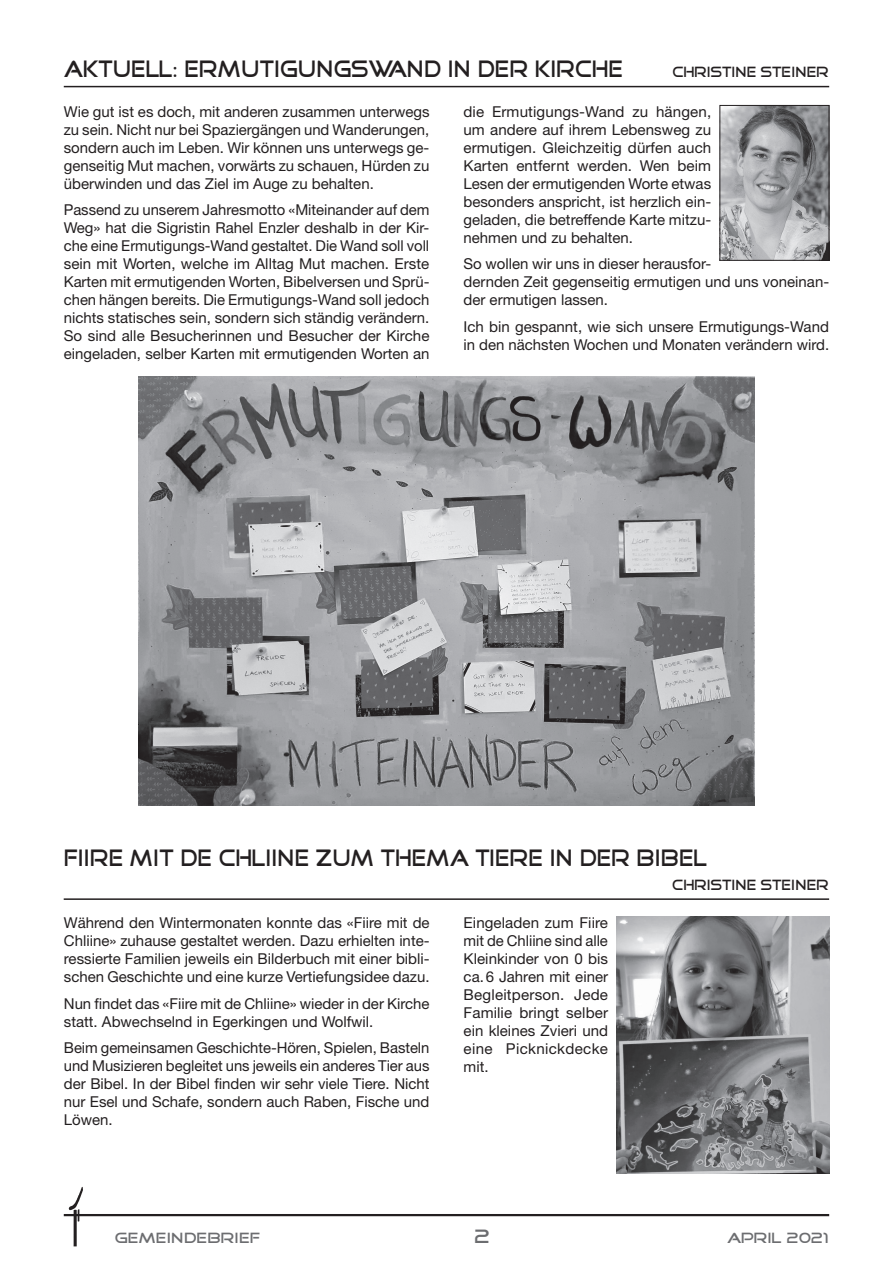
<style>
.page{position:relative;width:893px;height:1263px;background:#fff}
.page>*{position:absolute;margin:0;border:0;box-sizing:border-box;transform-origin:0 0}
.t1{font:24px "Good Times";color:#231f20;scale:.85 1}
.t2{font:19.5px "Good Times";color:#6c6d70}
.t3{font:15px/18px "Helvetica Neue";color:#231f20;text-align:justify}
.t4{font:15px "Good Times";color:#231f20;scale:.9 1}
.t5{font:15px "Good Times";color:#6c6d70}
</style>
<div class="page">
<hr style="left:64px;top:86px;width:765px;height:1px;background:#231f20">
<img style="left:722px;top:107px;width:105px;height:151px">
<div style="left:720px;top:105px;width:109px;height:155px;border:1px solid #231f20"></div>
<hr style="left:64px;top:898px;width:765px;height:2px;background:#231f20">
<img style="left:617px;top:916px;width:212px;height:257px">
<img style="left:138px;top:376px;width:617px;height:429px">
<hr style="left:64px;top:1214px;width:765px;height:2px;background:#231f20">
<img style="left:66px;top:1186px;width:25px;height:60px">
<h1 class="t1" style="left:64px;top:58px;width:660px">AKTUELL: ERMUTIGUNGSWAND IN DER KIRCHE</h1>
<p class="t4" style="left:672px;top:65px;width:175px">CHRISTINE STEINER</p>
<p class="t3" style="left:64px;top:102px;width:367px">Wie gut ist es doch, mit anderen zusammen unterwegs zu sein. Nicht nur bei Spaziergängen und Wanderungen, sondern auch im Leben. Wir können uns unterwegs ge&shy;genseitig Mut machen, vorwärts zu schauen, Hürden zu überwinden und das Ziel im Auge zu behalten.</p>
<p class="t3" style="left:64px;top:201px;width:367px">Passend zu unserem Jahresmotto «Miteinander auf dem Weg» hat die Sigristin Rahel Enzler deshalb in der Kir&shy;che eine Ermutigungs-Wand gestaltet. Die Wand soll voll sein mit Worten, welche im Alltag Mut machen. Erste Karten mit ermutigenden Worten, Bibelversen und Sprü&shy;chen hängen bereits. Die Ermutigungs-Wand soll jedoch nichts statisches sein, sondern sich ständig verändern.<br>So sind alle Besucherinnen und Besucher der Kirche eingeladen, selber Karten mit ermutigenden Worten an</p>
<p class="t3" style="left:463px;top:102px;width:249px">die Ermutigungs-Wand zu hängen, um andere auf ihrem Lebensweg zu ermutigen. Gleichzeitig dürfen auch Karten entfernt werden. Wen beim Lesen der ermutigenden Worte etwas besonders anspricht, ist herzlich ein&shy;geladen, die betreffende Karte mitzu&shy;nehmen und zu behalten.</p>
<p class="t3" style="left:463px;top:255px;width:367px;text-align:left">So wollen wir uns in dieser herausfor-<br>dernden Zeit gegenseitig ermutigen und uns voneinan&shy;der ermutigen lassen.</p>
<p class="t3" style="left:463px;top:317px;width:367px">Ich bin gespannt, wie sich unsere Ermutigungs-Wand in den nächsten Wochen und Monaten verändern wird.</p>
<h1 class="t1" style="left:64px;top:846px;width:766px">FIIRE MIT DE CHLIINE ZUM THEMA TIERE IN DER BIBEL»</h1>
<p class="t4" style="left:672px;top:878px;width:175px">CHRISTINE STEINER</p>
<p class="t3" style="left:64px;top:914px;width:367px">Während den Wintermonaten konnte das «Fiire mit de Chliine» zuhause gestaltet werden. Dazu erhielten inte&shy;ressierte Familien jeweils ein Bilderbuch mit einer bibli&shy;schen Geschichte und eine kurze Vertiefungsidee dazu.</p>
<p class="t3" style="left:64px;top:994px;width:367px">Nun findet das «Fiire mit de Chliine» wieder in der Kirche statt. Abwechselnd in Egerkingen und Wolfwil.</p>
<p class="t3" style="left:64px;top:1039px;width:367px">Beim gemeinsamen Geschichte-Hören, Spielen, Basteln und Musizieren begleitet uns jeweils ein anderes Tier aus der Bibel. In der Bibel finden wir sehr viele Tiere. Nicht nur Esel und Schafe, sondern auch Raben, Fische und Löwen.</p>
<p class="t3" style="left:464px;top:914px;width:146px">Eingeladen zum Fiire mit de Chliine sind alle Kleinkinder von 0 bis ca.6 Jahren mit einer Begleitperson. Jede Familie bringt selber ein kleines Zvieri und eine Picknickdecke mit.</p>
<p class="t5" style="left:115px;top:1231px;width:147px">GEMEINDEBRIEF</p>
<h2 class="t2" style="left:474px;top:1227px;width:18px">2</h2>
<p class="t5" style="left:727px;top:1231px;width:103px">APRIL 2021</p>
</div>
